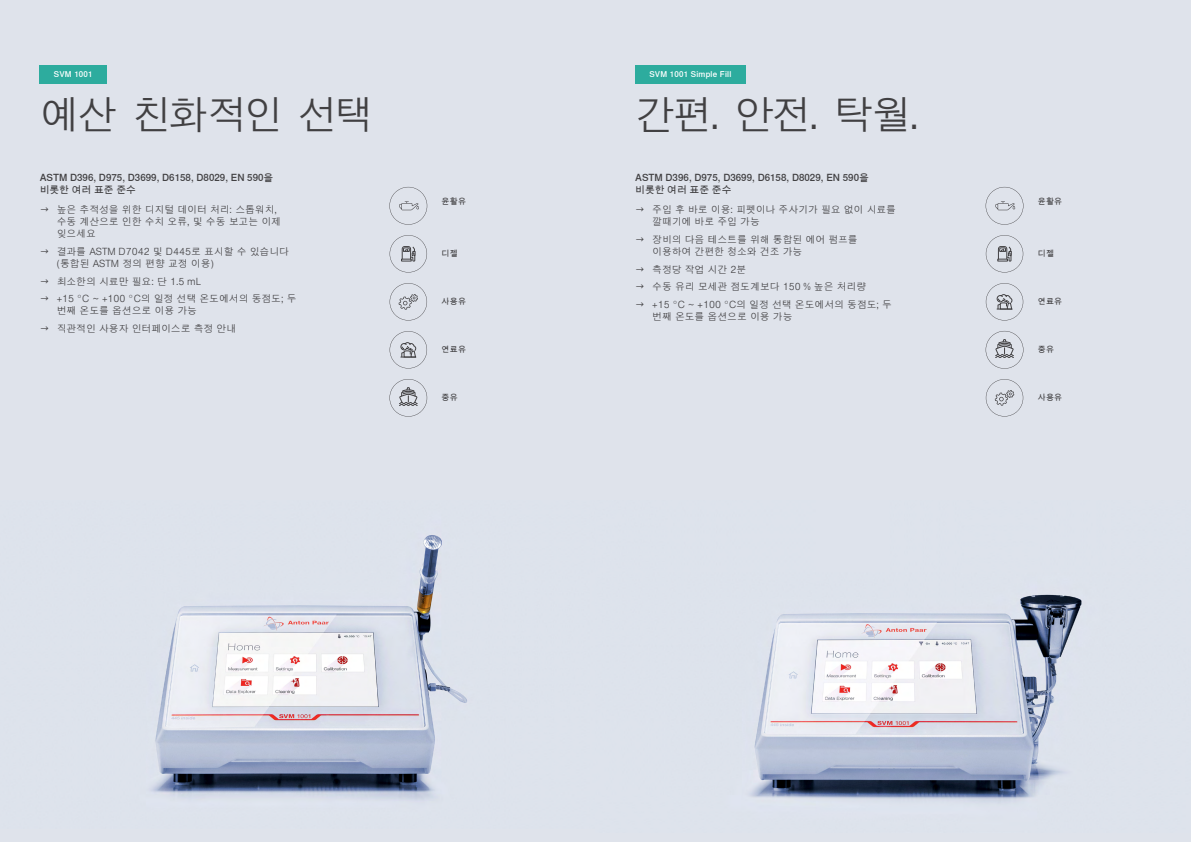
<style>
.page{position:relative;width:1191px;height:842px;background:#dfe3eb}
.page>*{position:absolute;margin:0;border:0;box-sizing:border-box;transform-origin:0 0}
.t1{font:300 40px "Nimbus Sans Global";letter-spacing:-.075em;color:#414042}
.t2{font:300 9.8px/12px "Nimbus Sans Global";color:#414042}
.t3{font:500 9.8px/12px "Nimbus Sans Global";color:#414042}
.t4{font:500 8px "Nimbus Sans Global";letter-spacing:.025em;color:#414042}
.t5{font:500 8px "Nimbus Sans Global";letter-spacing:.025em;color:#fff}
</style>
<div class="page">
<img style="left:151px;top:535px;width:316px;height:265px">
<img style="left:750px;top:594px;width:332px;height:209px">
<div style="left:40px;top:65px;width:67px;height:18px;background:#2dac9e"></div>
<div style="left:635px;top:65px;width:110px;height:18px;background:#2dac9e"></div>
<svg style="left:389px;top:187px;width:38px;height:38px"></svg>
<svg style="left:389px;top:235px;width:38px;height:37px"></svg>
<svg style="left:389px;top:283px;width:38px;height:37px"></svg>
<svg style="left:389px;top:331px;width:38px;height:37px"></svg>
<svg style="left:389px;top:379px;width:38px;height:38px"></svg>
<svg style="left:985px;top:187px;width:38px;height:38px"></svg>
<svg style="left:985px;top:235px;width:38px;height:37px"></svg>
<svg style="left:985px;top:283px;width:38px;height:37px"></svg>
<svg style="left:985px;top:331px;width:38px;height:38px"></svg>
<svg style="left:985px;top:379px;width:38px;height:37px"></svg>
<p class="t5" style="left:54px;top:70px;width:40px">SVM 1001</p>
<h1 class="t1" style="left:40px;top:92px;width:335px">예산 친화적인 선택</h1>
<p class="t3" style="left:40px;top:171px;width:235px">ASTM D396, D975, D3699, D6158, D8029, EN 590을 비롯한 여러 표준 준수</p>
<p class="t2" style="left:57px;top:204px;width:226px">높은 추적성을 위한 디지털 데이터 처리: 스톱워치, 수동 계산으로 인한 수치 오류, 및 수동 보고는 이제 잊으세요</p>
<p class="t2" style="left:57px;top:246px;width:234px">결과를 ASTM D7042 및 D445로 표시할 수 있습니다 (통합된 ASTM 정의 편향 교정 이용)</p>
<p class="t2" style="left:57px;top:272px;width:241px;line-height:17.7px">최소한의 시료만 필요: 단 1.5 mL<br>+15 °C ~ +100 °C의 일정 선택 온도에서의 동점도; 두</p>
<p class="t2" style="left:57px;top:302px;width:181px;line-height:17.7px">번째 온도를 옵션으로 이용 가능 직관적인 사용자 인터페이스로 측정 안내</p>
<p class="t4" style="left:441px;top:197px;width:26px">윤활유</p>
<p class="t4" style="left:441px;top:248px;width:18px">디젤</p>
<p class="t4" style="left:441px;top:296px;width:26px">사용유</p>
<p class="t4" style="left:441px;top:344px;width:26px">연료유</p>
<p class="t4" style="left:441px;top:392px;width:18px">중유</p>
<p class="t5" style="left:649px;top:70px;width:84px">SVM 1001 Simple Fill</p>
<h1 class="t1" style="left:635px;top:92px;width:285px">간편. 안전. 탁월.</h1>
<p class="t3" style="left:635px;top:171px;width:235px">ASTM D396, D975, D3699, D6158, D8029, EN 590을 비롯한 여러 표준 준수</p>
<p class="t2" style="left:652px;top:204px;width:245px">주입 후 바로 이용: 피펫이나 주사기가 필요 없이 시료를 깔때기에 바로 주입 가능</p>
<p class="t2" style="left:652px;top:234px;width:207px">장비의 다음 테스트를 위해 통합된 에어 펌프를 이용하여 간편한 청소와 건조 가능</p>
<p class="t2" style="left:652px;top:260px;width:241px;line-height:17.7px">측정당 작업 시간 2분<br>수동 유리 모세관 점도계보다 150 % 높은 처리량<br>+15 °C ~ +100 °C의 일정 선택 온도에서의 동점도; 두</p>
<p class="t2" style="left:652px;top:311px;width:142px">번째 온도를 옵션으로 이용 가능</p>
<p class="t4" style="left:1037px;top:197px;width:26px">윤활유</p>
<p class="t4" style="left:1037px;top:248px;width:18px">디젤</p>
<p class="t4" style="left:1037px;top:296px;width:26px">연료유</p>
<p class="t4" style="left:1037px;top:344px;width:18px">중유</p>
<p class="t4" style="left:1037px;top:392px;width:26px">사용유</p>
</div>
